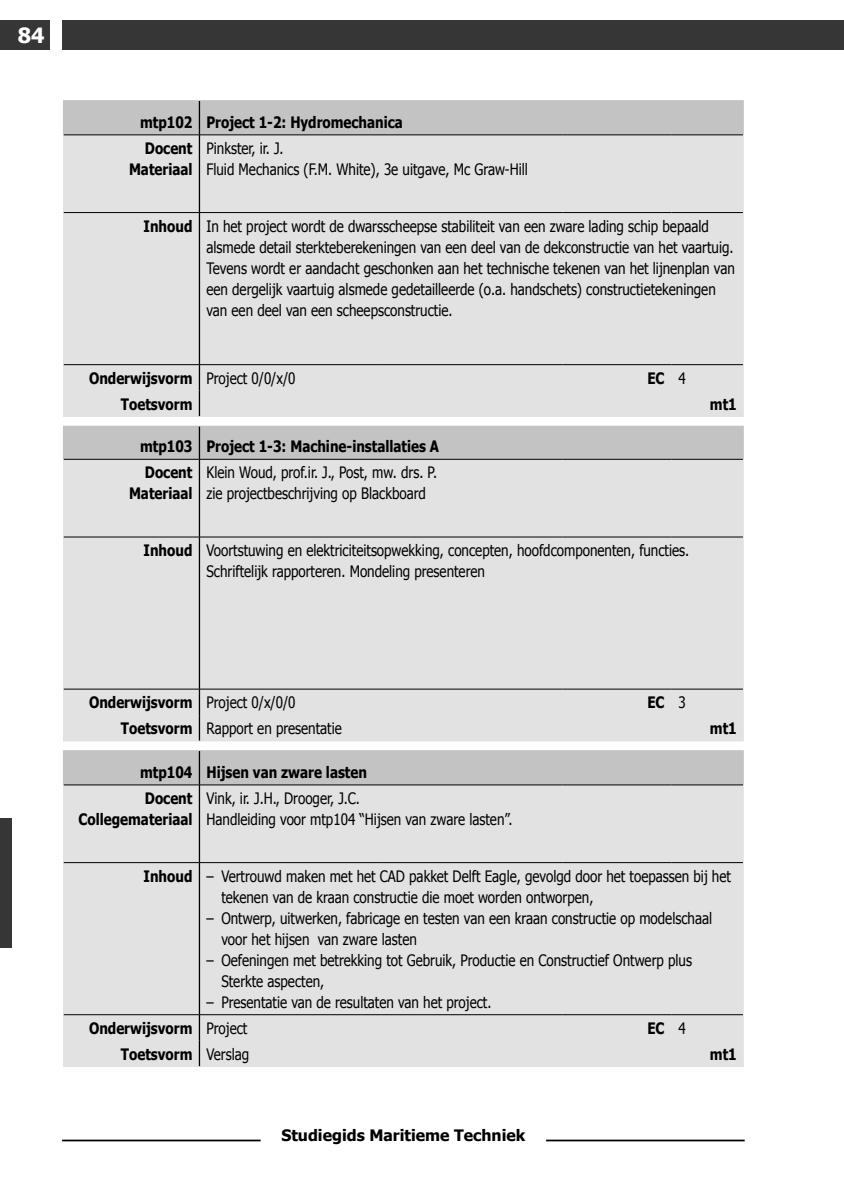
<style>
.page{position:relative;width:844px;height:1191px;background:#fff}
.page>*{position:absolute;margin:0;border:0;box-sizing:border-box;transform-origin:0 0}
.t1{font:700 21px "Tahoma";color:#fff}
.Standaard_tab{font:15.75px/21px "Tahoma";color:#000;scale:.85 1}
.Standaard_tab-2{font:700 15.75px "Tahoma";color:#000;scale:.85 1}
.Standaard_tab-3{font:700 15.75px "Tahoma";color:#000}
</style>
<div class="page">
<div style="left:0;top:819px;width:12px;height:128px;background:#363636"></div>
<div style="left:62px;top:20px;width:781px;height:30px;background:#363636"></div>
<hr style="left:62px;top:1139px;width:198px;height:2px;background:#000">
<hr style="left:546px;top:1139px;width:198px;height:2px;background:#000">
<div style="left:0;top:20px;width:50px;height:30px;background:#363636"></div>
<hr style="left:843px;top:20px;width:1px;height:30px;background:#363636">
<div style="left:63px;top:100px;width:680px;height:35px;background:#c3c3c3"></div>
<div style="left:63px;top:135px;width:680px;height:282px;background:#e2e2e2"></div>
<hr style="left:199px;top:101px;width:1px;height:34px;background:#000">
<hr style="left:64px;top:135px;width:135px;height:1px;background:#000">
<hr style="left:199px;top:135px;width:182px;height:1px;background:#000">
<hr style="left:381px;top:135px;width:181px;height:1px;background:#000">
<hr style="left:562px;top:135px;width:109px;height:1px;background:#000">
<hr style="left:671px;top:135px;width:71px;height:1px;background:#000">
<hr style="left:199px;top:135px;width:1px;height:77px;background:#000">
<hr style="left:64px;top:212px;width:135px;height:1px;background:#000">
<hr style="left:199px;top:212px;width:182px;height:1px;background:#000">
<hr style="left:381px;top:212px;width:181px;height:1px;background:#000">
<hr style="left:562px;top:212px;width:109px;height:1px;background:#000">
<hr style="left:671px;top:212px;width:71px;height:1px;background:#000">
<hr style="left:199px;top:213px;width:1px;height:151px;background:#000">
<hr style="left:64px;top:364px;width:135px;height:1px;background:#000">
<hr style="left:199px;top:364px;width:182px;height:1px;background:#000">
<hr style="left:381px;top:364px;width:181px;height:1px;background:#000">
<hr style="left:562px;top:364px;width:109px;height:1px;background:#000">
<hr style="left:671px;top:364px;width:71px;height:1px;background:#000">
<svg style="left:199px;top:365px;width:1px;height:51px"></svg>
<div style="left:63px;top:426px;width:680px;height:33px;background:#c3c3c3"></div>
<div style="left:63px;top:459px;width:680px;height:282px;background:#e2e2e2"></div>
<hr style="left:199px;top:426px;width:1px;height:33px;background:#000">
<hr style="left:64px;top:459px;width:135px;height:1px;background:#000">
<hr style="left:199px;top:459px;width:182px;height:1px;background:#000">
<hr style="left:381px;top:459px;width:181px;height:1px;background:#000">
<hr style="left:562px;top:459px;width:109px;height:1px;background:#000">
<hr style="left:671px;top:459px;width:71px;height:1px;background:#000">
<hr style="left:199px;top:459px;width:1px;height:78px;background:#000">
<hr style="left:64px;top:537px;width:135px;height:1px;background:#000">
<hr style="left:199px;top:537px;width:182px;height:1px;background:#000">
<hr style="left:381px;top:537px;width:181px;height:1px;background:#000">
<hr style="left:562px;top:537px;width:109px;height:1px;background:#000">
<hr style="left:671px;top:537px;width:71px;height:1px;background:#000">
<hr style="left:199px;top:537px;width:1px;height:152px;background:#000">
<hr style="left:64px;top:689px;width:135px;height:1px;background:#000">
<hr style="left:199px;top:689px;width:182px;height:1px;background:#000">
<hr style="left:381px;top:689px;width:181px;height:1px;background:#000">
<hr style="left:562px;top:689px;width:109px;height:1px;background:#000">
<hr style="left:671px;top:689px;width:71px;height:1px;background:#000">
<svg style="left:199px;top:689px;width:1px;height:51px"></svg>
<div style="left:63px;top:750px;width:680px;height:35px;background:#c3c3c3"></div>
<div style="left:63px;top:785px;width:680px;height:282px;background:#e2e2e2"></div>
<hr style="left:199px;top:751px;width:1px;height:33px;background:#000">
<hr style="left:64px;top:784px;width:135px;height:1px;background:#000">
<hr style="left:199px;top:784px;width:182px;height:1px;background:#000">
<hr style="left:381px;top:784px;width:181px;height:1px;background:#000">
<hr style="left:562px;top:784px;width:109px;height:1px;background:#000">
<hr style="left:671px;top:784px;width:71px;height:1px;background:#000">
<hr style="left:199px;top:785px;width:1px;height:77px;background:#000">
<hr style="left:64px;top:862px;width:135px;height:1px;background:#000">
<hr style="left:199px;top:862px;width:182px;height:1px;background:#000">
<hr style="left:381px;top:862px;width:181px;height:1px;background:#000">
<hr style="left:562px;top:862px;width:109px;height:1px;background:#000">
<hr style="left:671px;top:862px;width:71px;height:1px;background:#000">
<hr style="left:199px;top:863px;width:1px;height:151px;background:#000">
<hr style="left:64px;top:1014px;width:135px;height:1px;background:#000">
<hr style="left:199px;top:1014px;width:182px;height:1px;background:#000">
<hr style="left:381px;top:1014px;width:181px;height:1px;background:#000">
<hr style="left:562px;top:1014px;width:109px;height:1px;background:#000">
<hr style="left:671px;top:1014px;width:71px;height:1px;background:#000">
<svg style="left:199px;top:1015px;width:1px;height:51px"></svg>
<h1 class="t1" style="left:18px;top:22px;width:28px">84</h1>
<p class="Standaard_tab-2" style="left:140px;top:112px;width:63px">mtp102</p>
<p class="Standaard_tab-2" style="left:206px;top:112px;width:232px">Project 1-2: Hydromechanica</p>
<p class="Standaard_tab-2" style="left:145px;top:138px;width:57px">Docent</p>
<p class="Standaard_tab-2" style="left:129px;top:159px;width:76px">Materiaal</p>
<p class="Standaard_tab" style="left:206px;top:137px;width:92px">Pinkster, ir. J.</p>
<p class="Standaard_tab" style="left:206px;top:158px;width:379px">Fluid Mechanics (F.M. White), 3e uitgave, Mc Graw-Hill</p>
<p class="Standaard_tab-2" style="left:143px;top:216px;width:59px">Inhoud</p>
<p class="Standaard_tab" style="left:206px;top:215px;width:623px">In het project wordt de dwarsscheepse stabiliteit van een zware lading schip bepaald alsmede detail sterkteberekeningen van een deel van de dekconstructie van het vaartuig.<br>Tevens wordt er aandacht geschonken aan het technische tekenen van het lijnenplan van een dergelijk vaartuig alsmede gedetailleerde (o.a. handschets) constructietekeningen van een deel van een scheepsconstructie.</p>
<p class="Standaard_tab-2" style="left:89px;top:368px;width:123px">Onderwijsvorm</p>
<p class="Standaard_tab-2" style="left:121px;top:394px;width:86px">Toetsvorm</p>
<p class="Standaard_tab" style="left:206px;top:367px;width:106px">Project 0/0/x/0</p>
<p class="Standaard_tab-2" style="left:647px;top:368px;width:22px">EC</p>
<p class="Standaard_tab" style="left:678px;top:367px;width:10px">4</p>
<p class="Standaard_tab-2" style="left:140px;top:436px;width:63px">mtp103</p>
<p class="Standaard_tab-2" style="left:206px;top:436px;width:275px">Project 1-3: Machine-installaties A</p>
<p class="Standaard_tab-2" style="left:145px;top:462px;width:57px">Docent</p>
<p class="Standaard_tab-2" style="left:129px;top:483px;width:76px">Materiaal</p>
<p class="Standaard_tab" style="left:206px;top:461px;width:273px">Klein Woud, prof.ir. J., Post, mw. drs. P.</p>
<p class="Standaard_tab" style="left:206px;top:482px;width:259px">zie projectbeschrijving op Blackboard</p>
<p class="Standaard_tab-2" style="left:143px;top:540px;width:59px">Inhoud</p>
<p class="Standaard_tab" style="left:206px;top:539px;width:569px">Voortstuwing en elektriciteitsopwekking, concepten, hoofdcomponenten, functies.<br>Schriftelijk rapporteren. Mondeling presenteren</p>
<p class="Standaard_tab-2" style="left:709px;top:394px;width:33px">mt1</p>
<p class="Standaard_tab-2" style="left:89px;top:692px;width:123px">Onderwijsvorm</p>
<p class="Standaard_tab-2" style="left:121px;top:718px;width:86px">Toetsvorm</p>
<p class="Standaard_tab" style="left:206px;top:691px;width:106px">Project 0/x/0/0</p>
<p class="Standaard_tab-2" style="left:647px;top:692px;width:22px">EC</p>
<p class="Standaard_tab" style="left:678px;top:691px;width:10px">3</p>
<p class="Standaard_tab" style="left:206px;top:717px;width:161px">Rapport en presentatie</p>
<p class="Standaard_tab-2" style="left:709px;top:718px;width:33px">mt1</p>
<p class="Standaard_tab-2" style="left:140px;top:762px;width:63px">mtp104</p>
<p class="Standaard_tab-2" style="left:206px;top:762px;width:190px">Hijsen van zware lasten</p>
<p class="Standaard_tab-2" style="left:145px;top:788px;width:57px">Docent</p>
<p class="Standaard_tab-2" style="left:78px;top:809px;width:135px">Collegemateriaal</p>
<p class="Standaard_tab" style="left:206px;top:787px;width:182px">Vink, ir. J.H., Drooger, J.C.</p>
<p class="Standaard_tab" style="left:206px;top:808px;width:361px">Handleiding voor mtp104 “Hijsen van zware lasten”.</p>
<p class="Standaard_tab-2" style="left:143px;top:866px;width:59px">Inhoud</p>
<p class="Standaard_tab" style="left:221px;top:865px;width:601px;text-indent:-15px">– Vertrouwd maken met het CAD pakket Delft Eagle, gevolgd door het toepassen bij het tekenen van de kraan constructie die moet worden ontworpen,</p>
<p class="Standaard_tab" style="left:221px;top:907px;width:578px;text-indent:-15px">– Ontwerp, uitwerken, fabricage en testen van een kraan constructie op modelschaal voor het hijsen van zware lasten</p>
<p class="Standaard_tab" style="left:221px;top:949px;width:555px;text-indent:-15px">– Oefeningen met betrekking tot Gebruik, Productie en Constructief Ontwerp plus<br>Sterkte aspecten,</p>
<p class="Standaard_tab" style="left:206px;top:991px;width:337px">– Presentatie van de resultaten van het project.</p>
<p class="Standaard_tab-2" style="left:89px;top:1018px;width:123px">Onderwijsvorm</p>
<p class="Standaard_tab-2" style="left:121px;top:1044px;width:86px">Toetsvorm</p>
<p class="Standaard_tab" style="left:206px;top:1017px;width:50px">Project</p>
<p class="Standaard_tab-2" style="left:647px;top:1018px;width:22px">EC</p>
<p class="Standaard_tab" style="left:678px;top:1017px;width:10px">4</p>
<p class="Standaard_tab" style="left:206px;top:1043px;width:52px">Verslag</p>
<p class="Standaard_tab-2" style="left:709px;top:1044px;width:33px">mt1</p>
<p class="Standaard_tab-3" style="left:281px;top:1125px;width:245px">Studiegids Maritieme Techniek</p>
</div>
